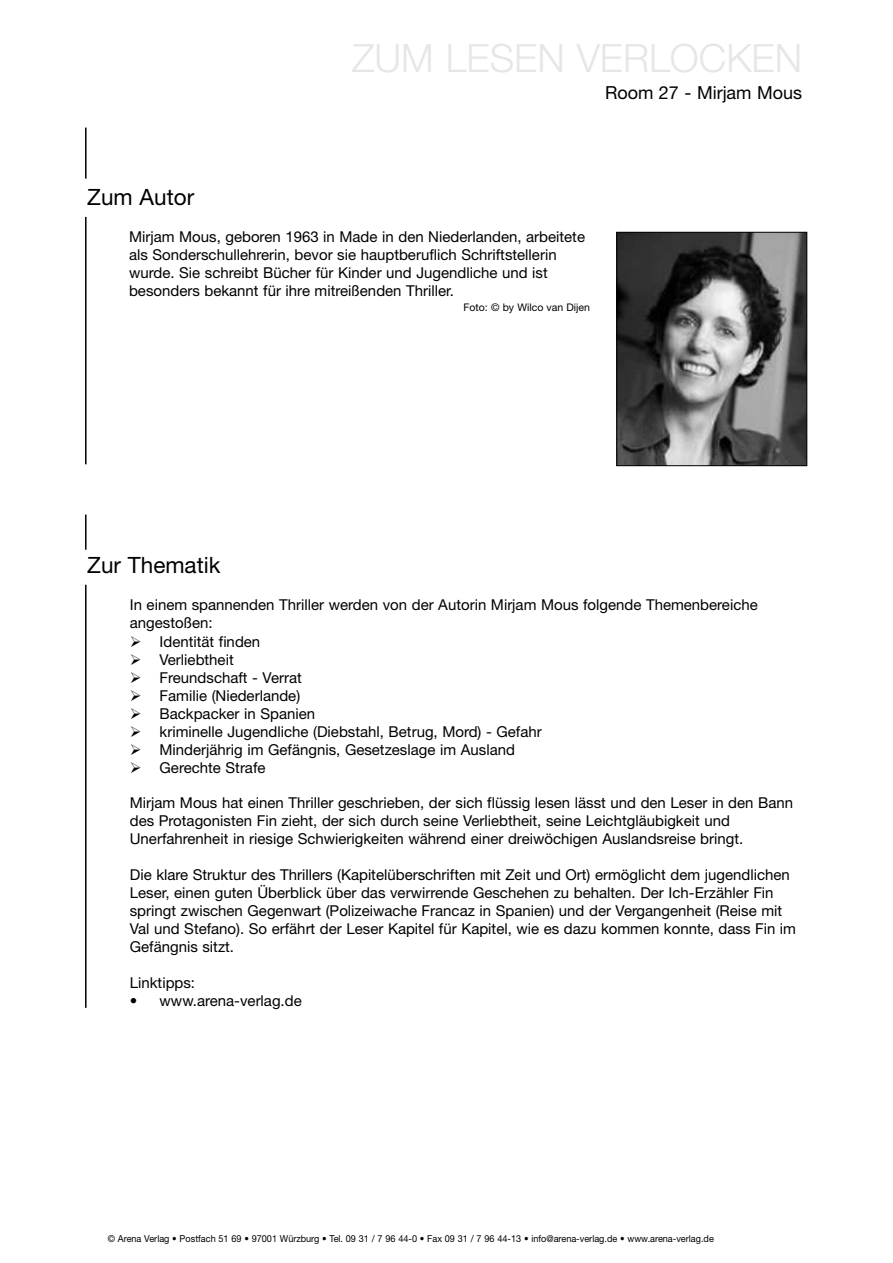
<style>
.page{position:relative;width:893px;height:1263px;background:#fff}
.page>*{position:absolute;margin:0;border:0;box-sizing:border-box;transform-origin:0 0}
.t1{font:300 39px "Helvetica Neue";color:#e6e6e6}
.t2{font:22.5px "Helvetica Neue";color:#000}
.t3{font:18px "Helvetica Neue";color:#000}
.t4{font:15px/18px "Helvetica Neue";color:#000}
.t5{font:10.5px "Helvetica Neue";color:#000}
.t6{font:9.6px "Helvetica Neue";color:#000;scale:.95 1}
</style>
<div class="page">
<hr style="left:85px;top:217px;width:2px;height:247px;background:#000">
<hr style="left:85px;top:128px;width:2px;height:51px;background:#000">
<hr style="left:85px;top:585px;width:2px;height:423px;background:#000">
<hr style="left:85px;top:514px;width:2px;height:36px;background:#000">
<img style="left:619px;top:234px;width:186px;height:230px">
<div style="left:617px;top:232px;width:190px;height:234px;border:1px solid #000"></div>
<h1 class="t1" style="left:352px;top:44px;width:451px">ZUM LESEN VERLOCKEN</h1>
<p class="t3" style="left:605px;top:87px;width:199px">Room 27 - Mirjam Mous</p>
<h2 class="t2" style="left:87px;top:189px;width:108px">Zum Autor</h2>
<p class="t4" style="left:129px;top:229px;width:457px">Mirjam Mous, geboren 1963 in Made in den Niederlanden, arbeitete als Sonderschullehrerin, bevor sie hauptberuflich Schriftstellerin wurde. Sie schreibt Bücher für Kinder und Jugendliche und ist besonders bekannt für ihre mitreißenden Thriller.</p>
<p class="t5" style="left:464px;top:303px;width:128px">Foto: © by Wilco van Dijen</p>
<h2 class="t2" style="left:87px;top:556px;width:135px">Zur Thematik</h2>
<p class="t4" style="left:130px;top:597px;width:629px">In einem spannenden Thriller werden von der Autorin Mirjam Mous folgende Themenbereiche angestoßen:</p>
<p class="t4" style="left:130px;top:634px;width:132px">➢ Identität finden</p>
<p class="t4" style="left:130px;top:652px;width:105px">➢ Verliebtheit</p>
<p class="t4" style="left:130px;top:670px;width:173px">➢ Freundschaft - Verrat</p>
<p class="t4" style="left:130px;top:688px;width:172px">➢ Familie (Niederlande)</p>
<p class="t4" style="left:130px;top:706px;width:187px">➢ Backpacker in Spanien</p>
<p class="t4" style="left:130px;top:724px;width:413px">➢ kriminelle Jugendliche (Diebstahl, Betrug, Mord) - Gefahr</p>
<p class="t4" style="left:130px;top:742px;width:387px">➢ Minderjährig im Gefängnis, Gesetzeslage im Ausland</p>
<p class="t4" style="left:130px;top:760px;width:137px">➢ Gerechte Strafe</p>
<p class="t4" style="left:130px;top:795px;width:665px">Mirjam Mous hat einen Thriller geschrieben, der sich flüssig lesen lässt und den Leser in den Bann des Protagonisten Fin zieht, der sich durch seine Verliebtheit, seine Leichtgläubigkeit und<br>Unerfahrenheit in riesige Schwierigkeiten während einer dreiwöchigen Auslandsreise bringt.</p>
<p class="t4" style="left:130px;top:867px;width:668px">Die klare Struktur des Thrillers (Kapitelüberschriften mit Zeit und Ort) ermöglicht dem jugendlichen Leser, einen guten Überblick über das verwirrende Geschehen zu behalten. Der Ich-Erzähler Fin springt zwischen Gegenwart (Polizeiwache Francaz in Spanien) und der Vergangenheit (Reise mit Val und Stefano). So erfährt der Leser Kapitel für Kapitel, wie es dazu kommen konnte, dass Fin im Gefängnis sitzt.</p>
<p class="t4" style="left:130px;top:975px;width:67px">Linktipps:</p>
<p class="t4" style="left:130px;top:993px;width:173px">• www.arena-verlag.de</p>
<p class="t6" style="left:108px;top:1235px;width:639px">© Arena Verlag • Postfach 51 69 • 97001 Würzburg • Tel. 09 31 / 7 96 44-0 • Fax 09 31 / 7 96 44-13 • info@arena-verlag.de • www.arena-verlag.de</p>
</div>
